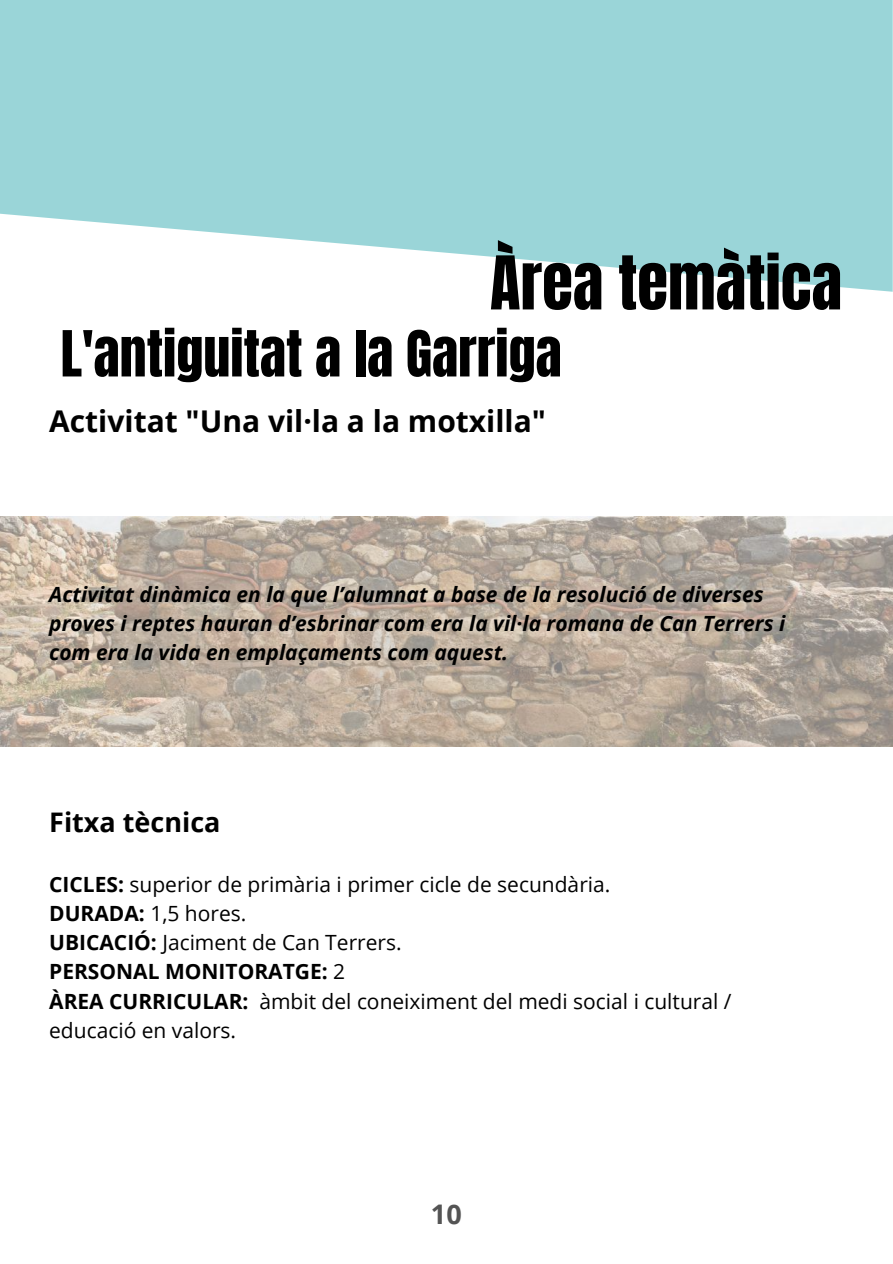
<style>
.page{position:relative;width:893px;height:1264px;background:#fff}
.page>*{position:absolute;margin:0;border:0;box-sizing:border-box;transform-origin:0 0}
.t1{font:63px "Anton";color:#000}
.t2{font:54px "Anton";color:#000}
.t3{font:700 30px "Open Sans";color:#000}
.t4{font:700 27px "Open Sans";color:#000}
.t5{font:700 27px "Open Sans";color:#545454}
.t6{font:21px/29.2px "Open Sans";color:#000}
.t7{font:italic 700 21px/29.2px "Open Sans";color:#000}
.s1{font-weight:700}
</style>
<div class="page">
<svg style="left:0;top:0;width:892px;height:292px;fill:#9ad5d8"></svg>
<img style="left:0;top:516px;width:892px;height:230px">
<h1 class="t1" style="left:490px;top:238px;width:353px">Àrea temàtica</h1>
<h2 class="t2" style="left:61px;top:315px;width:502px">L'antiguitat a la Garriga</h2>
<h3 class="t3" style="left:49px;top:400px;width:498px">Activitat "Una vil·la a la motxilla"</h3>
<p class="t7" style="left:49px;top:579px;width:737px">Activitat dinàmica en la que l’alumnat a base de la resolució de diverses proves i reptes hauran d’esbrinar com era la vil·la romana de Can Terrers i com era la vida en emplaçaments com aquest.</p>
<p class="t4" style="left:49px;top:803px;width:173px">Fitxa tècnica</p>
<p class="t6" style="left:49px;top:869px;width:683px"><span class="s1">CICLES:</span> superior de primària i primer cicle de secundària.<br><span class="s1">DURADA:</span> 1,5 hores.<br><span class="s1">UBICACIÓ:</span> Jaciment de Can Terrers.<br><span class="s1">PERSONAL MONITORATGE:</span> 2<br><span class="s1">ÀREA CURRICULAR:</span> àmbit del coneiximent del medi social i cultural / educació en valors.</p>
<p class="t5" style="left:431px;top:1194px;width:32px">10</p>
</div>
